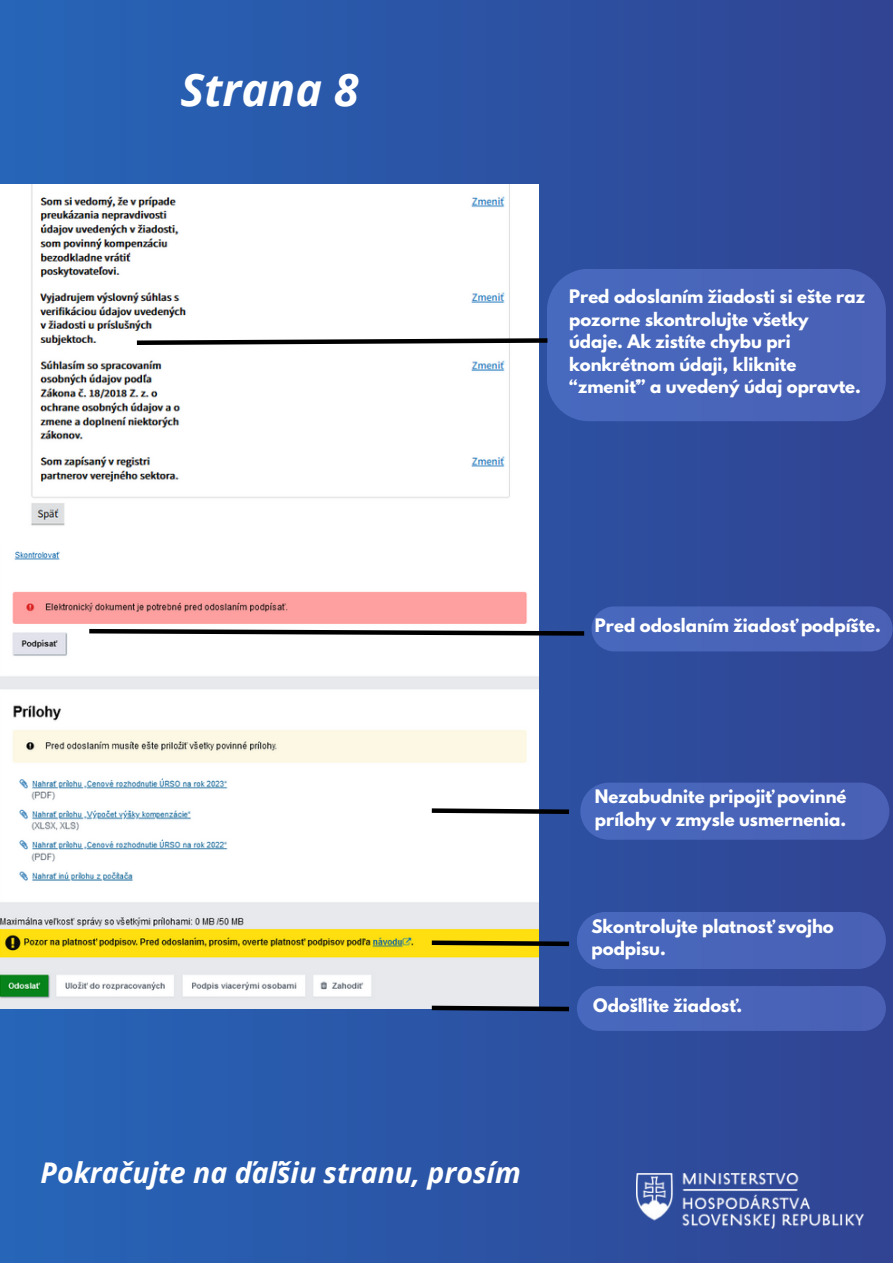
<style>
.page{position:relative;width:893px;height:1264px;background:#fff}
.page>*{position:absolute;margin:0;border:0;box-sizing:border-box;transform-origin:0 0}
.t1{font:italic 700 45px "Open Sans";color:#fff}
.t2{font:italic 700 28.5px "Open Sans";color:#fff}
.t3{font:700 16.5px/22.5px "League Spartan";color:#fff}
</style>
<div class="page">
<div style="left:0;top:0;width:892px;height:1262px;background:linear-gradient(to right,#2766b9,#314493)"></div>
<img style="left:0;top:184px;width:538px;height:824px">
<div style="left:547px;top:269px;width:338px;height:152px;background:#4965ba"></div>
<svg style="left:132px;top:336px;width:420px;height:11px"></svg>
<svg style="left:85px;top:606px;width:807px;height:45px"></svg>
<svg style="left:427px;top:911px;width:458px;height:58px"></svg>
<div style="left:577px;top:986px;width:308px;height:44px;background:#4964b9;border-radius:22px"></div>
<svg style="left:427px;top:1003px;width:146px;height:10px"></svg>
<img style="left:636px;top:1173px;width:227px;height:55px">
<svg style="left:427px;top:806px;width:146px;height:10px"></svg>
<div style="left:580px;top:782px;width:309px;height:57px;background:#4964b9"></div>
<p class="t1" style="left:180px;top:58px;width:180px">Strana 8</p>
<p class="t3" style="left:569px;top:287px;width:297px">Pred odoslaním žiadosti si ešte raz pozorne skontrolujte všetky údaje. Ak zistíte chybu pri konkrétnom údaji, kliknite “zmeniť” a uvedený údaj opravte.</p>
<p class="t2" style="left:41px;top:1152px;width:481px">Pokračujte na ďaľšiu stranu, prosím</p>
<p class="t3" style="left:595px;top:616px;width:287px">Pred odoslaním žiadosť podpíšte.</p>
<p class="t3" style="left:595px;top:787px;width:253px">Nezabudnite pripojiť povinné prílohy v zmysle usmernenia.</p>
<p class="t3" style="left:591px;top:916px;width:244px">Skontrolujte platnosť svojho podpisu.</p>
<p class="t3" style="left:593px;top:996px;width:151px">Odošľlite žiadosť.</p>
</div>
